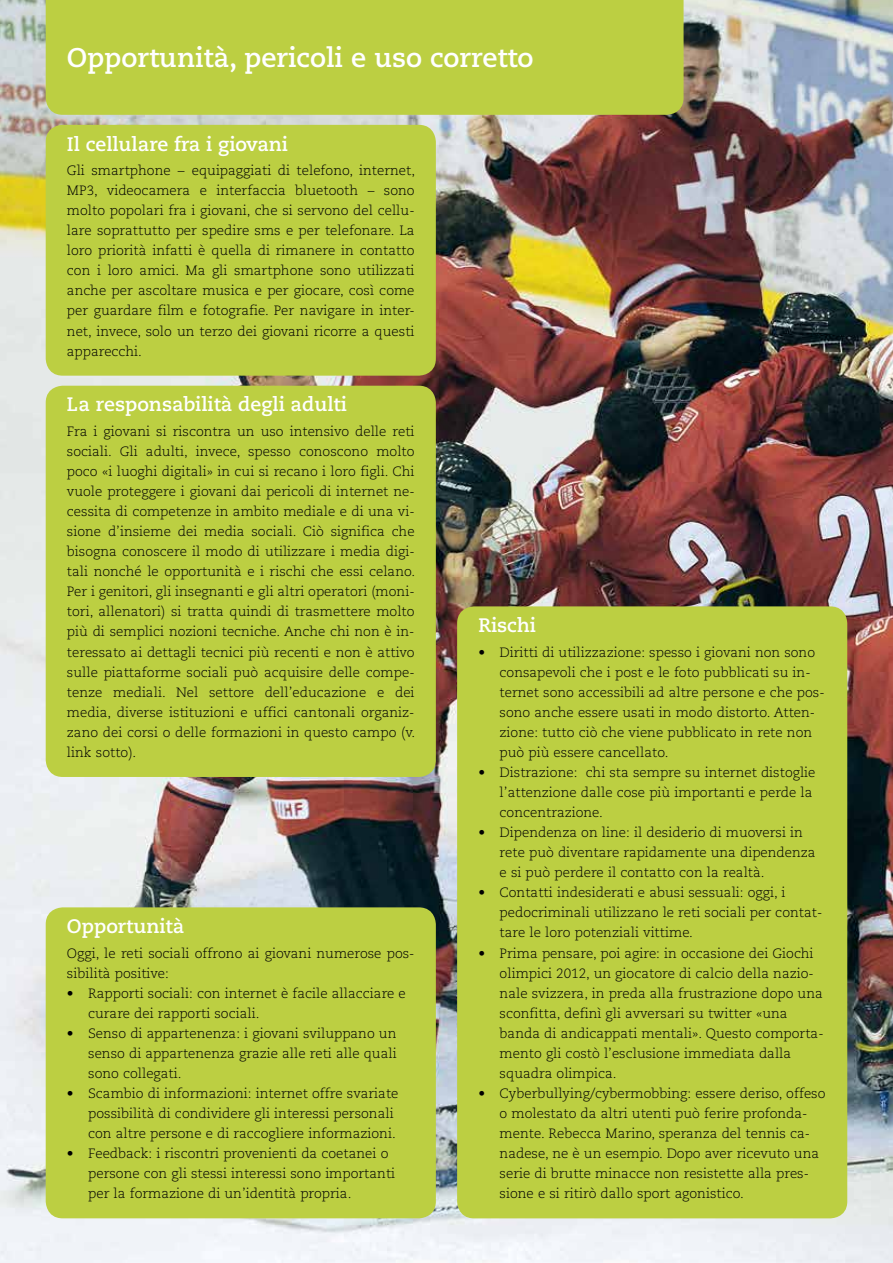
<style>
.page{position:relative;width:893px;height:1263px;background:#fff}
.page>*{position:absolute;margin:0;border:0;box-sizing:border-box;transform-origin:0 0}
.t1{font:700 27px "Caecilia";color:#fff}
.t2{font:700 19.5px "Caecilia";color:#fff}
.t3{font:300 13.5px/20.1px "Caecilia";color:#000}
</style>
<div class="page">
<img style="left:0;top:0;width:893px;height:1263px">
<div style="left:46px;top:0;width:638px;height:115px;background:#bccf42"></div>
<div style="left:457px;top:606px;width:390px;height:612px;background:#bccf42;border-radius:17px"></div>
<div style="left:46px;top:386px;width:390px;height:391px;background:#bccf42;border-radius:17px"></div>
<div style="left:46px;top:907px;width:390px;height:311px;background:#bccf42;border-radius:17px"></div>
<div style="left:46px;top:125px;width:390px;height:251px;background:#bccf42;border-radius:17px"></div>
<h1 class="t1" style="left:67px;top:42px;width:468px">Opportunità, pericoli e uso corretto</h1>
<h2 class="t2" style="left:67px;top:64px;width:73px">Energie</h2>
<h2 class="t2" style="left:67px;top:132px;width:223px">Il cellulare fra i giovani</h2>
<p class="t3" style="left:67px;top:161px;width:350px;text-align:justify">Gli smartphone − equipaggiati di telefono, internet, MP3, videocamera e interfaccia bluetooth – sono molto popolari fra i giovani, che si servono del cellu&shy;lare soprattutto per spedire sms e per telefonare. La loro priorità infatti è quella di rimanere in contatto con i loro amici. Ma gli smartphone sono utilizzati anche per ascoltare musica e per giocare, così come per guardare film e fotografie. Per navigare in inter&shy;net, invece, solo un terzo dei giovani ricorre a questi apparecchi.</p>
<h2 class="t2" style="left:67px;top:393px;width:281px">La responsabilità degli adulti</h2>
<p class="t3" style="left:67px;top:421px;width:350px;text-align:justify">Fra i giovani si riscontra un uso intensivo delle reti sociali. Gli adulti, invece, spesso conoscono molto poco «i luoghi digitali» in cui si recano i loro figli. Chi vuole proteggere i giovani dai pericoli di internet ne&shy;cessita di competenze in ambito mediale e di una vi&shy;sione d’insieme dei media sociali. Ciò significa che bisogna conoscere il modo di utilizzare i media digi&shy;tali nonché le opportunità e i rischi che essi celano.<br>Per i genitori, gli insegnanti e gli altri operatori (moni&shy;tori, allenatori) si tratta quindi di trasmettere molto più di semplici nozioni tecniche. Anche chi non è in&shy;teressato ai dettagli tecnici più recenti e non è attivo sulle piattaforme sociali può acquisire delle compe&shy;tenze mediali. Nel settore dell’educazione e dei media, diverse istituzioni e uffici cantonali organiz&shy;zano dei corsi o delle formazioni in questo campo (v. link sotto).</p>
<h2 class="t2" style="left:67px;top:915px;width:119px">Opportunità</h2>
<p class="t3" style="left:67px;top:943px;width:349px">Oggi, le reti sociali offrono ai giovani numerose pos&shy;sibilità positive:</p>
<p class="t3" style="left:88px;top:983px;width:319px;text-indent:-21px">• Rapporti sociali: con internet è facile allacciare e curare dei rapporti sociali.</p>
<p class="t3" style="left:88px;top:1023px;width:310px;text-align:justify;text-indent:-21px">• Senso di appartenenza: i giovani sviluppano un senso di appartenenza grazie alle reti alle quali sono collegati.</p>
<p class="t3" style="left:88px;top:1083px;width:312px;text-indent:-21px">• Scambio di informazioni: internet offre svariate possibilità di condividere gli interessi personali con altre persone e di raccogliere informazioni.</p>
<p class="t3" style="left:88px;top:1144px;width:309px;text-indent:-21px">• Feedback: i riscontri provenienti da coetanei o persone con gli stessi interessi sono importanti per la formazione di un’identità propria.</p>
<h2 class="t2" style="left:478px;top:614px;width:59px">Rischi</h2>
<p class="t3" style="left:500px;top:642px;width:326px;text-indent:-21px">• Diritti di utilizzazione: spesso i giovani non sono consapevoli che i post e le foto pubblicati su in&shy;ternet sono accessibili ad altre persone e che pos&shy;sono anche essere usati in modo distorto. Atten&shy;zione: tutto ciò che viene pubblicato in rete non può più essere cancellato.</p>
<p class="t3" style="left:500px;top:762px;width:317px;text-indent:-21px">• Distrazione: chi sta sempre su internet distoglie l’attenzione dalle cose più importanti e perde la concentrazione.</p>
<p class="t3" style="left:500px;top:823px;width:317px;text-indent:-21px">• Dipendenza on line: il desiderio di muoversi in rete può diventare rapidamente una dipendenza e si può perdere il contatto con la realtà.</p>
<p class="t3" style="left:500px;top:883px;width:324px;text-indent:-21px">• Contatti indesiderati e abusi sessuali: oggi, i pedocriminali utilizzano le reti sociali per contat&shy;tare le loro potenziali vittime.</p>
<p class="t3" style="left:500px;top:943px;width:325px;text-indent:-21px">• Prima pensare, poi agire: in occasione dei Giochi olimpici 2012, un giocatore di calcio della nazio&shy;nale svizzera, in preda alla frustrazione dopo una sconfitta, definì gli avversari su twitter «una banda di andicappati mentali». Questo comporta&shy;mento gli costò l’esclusione immediata dalla squadra olimpica.</p>
<p class="t3" style="left:500px;top:1083px;width:327px;text-indent:-21px">• Cyberbullying/cybermobbing: essere deriso, offeso o molestato da altri utenti può ferire profonda&shy;mente. Rebecca Marino, speranza del tennis ca&shy;nadese, ne è un esempio. Dopo aver ricevuto una serie di brutte minacce non resistette alla pres&shy;sione e si ritirò dallo sport agonistico.</p>
</div>
